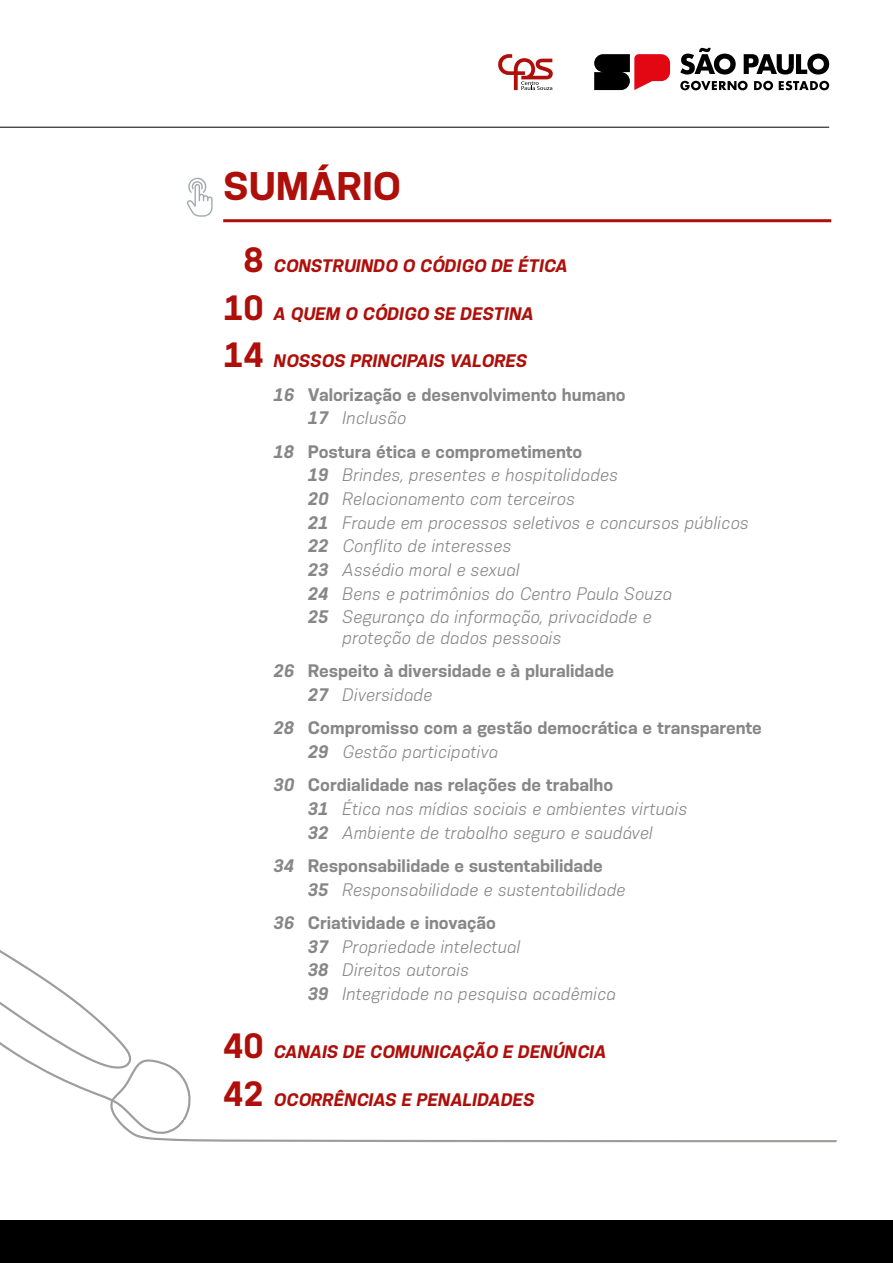
<style>
.page{position:relative;width:893px;height:1263px;background:#fff}
.page>*{position:absolute;margin:0;border:0;box-sizing:border-box;transform-origin:0 0}
.t1{font:700 37.5px "Konsens";color:#ae0f0a}
.t2{font:italic 17.1px/23.7px "Konsens";color:#878787}
.t3{font:700 17.1px/33.5px "Konsens";color:#878787}
.t4{font:italic 700 17.1px "Konsens";color:#ae0f0a}
.t5{font:italic 700 17.1px "Konsens";color:#878787}
.s1{font-style:normal;font-size:33px}
.s2{font-size:33px;color:#ae0f0a}
.s3{font-style:italic;color:#ae0f0a}
.s4{font-style:italic}
.s5{font-weight:700}
</style>
<div class="page">
<div style="left:0;top:1220px;width:893px;height:43px;background:#000"></div>
<hr style="left:0;top:127px;width:829px;height:1px;background:#000">
<svg style="left:680px;top:48px;width:56px;height:27px"></svg>
<svg style="left:744px;top:54px;width:85px;height:21px"></svg>
<svg style="left:680px;top:81px;width:68px;height:9px"></svg>
<svg style="left:754px;top:81px;width:19px;height:9px"></svg>
<svg style="left:779px;top:81px;width:50px;height:9px"></svg>
<svg style="left:594px;top:54px;width:76px;height:36px"></svg>
<svg style="left:498px;top:54px;width:55px;height:36px"></svg>
<svg style="left:0;top:950px;width:837px;height:193px"></svg>
<svg style="left:187px;top:178px;width:26px;height:39px"></svg>
<hr style="left:223px;top:219px;width:608px;height:3px;background:#ae0f0a">
<h1 class="t1" style="left:223px;top:162px;width:180px">SUMÁRIO</h1>
<p class="t4" style="left:243px;top:255px;width:326px"><span class="s1">8</span> CONSTRUINDO O CÓDIGO DE ÉTICA</p>
<p class="t4" style="left:223px;top:303px;width:312px"><span class="s1">10</span> A QUEM O CÓDIGO SE DESTINA</p>
<p class="t3" style="left:274px;top:343px;width:354px;text-indent:-50px"><span class="s2">14</span> <span class="s3">NOSSOS PRINCIPAIS VALORES<br></span><span class="s4">16</span> Valorização e desenvolvimento humano</p>
<p class="t2" style="left:308px;top:406px;width:100px"><span class="s5">17</span> Inclusão</p>
<p class="t3" style="left:274px;top:434px;width:310px"><span class="s4">18</span> Postura ética e comprometimento</p>
<p class="t2" style="left:308px;top:463px;width:312px"><span class="s5">19</span> Brindes, presentes e hospitalidades</p>
<p class="t2" style="left:308px;top:486px;width:268px"><span class="s5">20</span> Relacionamento com terceiros</p>
<p class="t2" style="left:308px;top:510px;width:442px"><span class="s5">21</span> Fraude em processos seletivos e concursos públicos</p>
<p class="t2" style="left:308px;top:534px;width:205px"><span class="s5">22</span> Conflito de interesses</p>
<p class="t2" style="left:308px;top:557px;width:213px"><span class="s5">23</span> Assédio moral e sexual</p>
<p class="t2" style="left:342px;top:581px;width:331px;text-indent:-34px"><span class="s5">24</span> Bens e patrimônios do Centro Paula Souza<br>Segurança da informação, privacidade e</p>
<p class="t2" style="left:342px;top:625px;width:221px">proteção de dados pessoais</p>
<p class="t5" style="left:308px;top:606px;width:22px">25</p>
<p class="t3" style="left:274px;top:653px;width:342px"><span class="s4">26</span> Respeito à diversidade e à pluralidade</p>
<p class="t2" style="left:308px;top:682px;width:126px"><span class="s5">27</span> Diversidade</p>
<p class="t3" style="left:274px;top:710px;width:490px"><span class="s4">28</span> Compromisso com a gestão democrática e transparente</p>
<p class="t2" style="left:308px;top:739px;width:192px"><span class="s5">29</span> Gestão participativa</p>
<p class="t3" style="left:274px;top:768px;width:341px"><span class="s4">30</span> Cordialidade nas relações de trabalho</p>
<p class="t2" style="left:308px;top:796px;width:381px"><span class="s5">31</span> Ética nas mídias sociais e ambientes virtuais<br><span class="s5">32</span> Ambiente de trabalho seguro e saudável</p>
<p class="t3" style="left:274px;top:848px;width:331px"><span class="s4">34</span> Responsabilidade e sustentabilidade</p>
<p class="t2" style="left:308px;top:877px;width:319px"><span class="s5">35</span> Responsabilidade e sustentabilidade</p>
<p class="t3" style="left:274px;top:905px;width:224px"><span class="s4">36</span> Criatividade e inovação</p>
<p class="t2" style="left:308px;top:934px;width:214px"><span class="s5">37</span> Propriedade intelectual<br><span class="s5">38</span> Direitos autorais</p>
<p class="t2" style="left:308px;top:981px;width:309px"><span class="s5">39</span> Integridade na pesquisa acadêmica</p>
<p class="t4" style="left:223px;top:1041px;width:384px"><span class="s1">40</span> CANAIS DE COMUNICAÇÃO E DENÚNCIA</p>
<p class="t4" style="left:223px;top:1088px;width:313px"><span class="s1">42</span> OCORRÊNCIAS E PENALIDADES</p>
</div>
